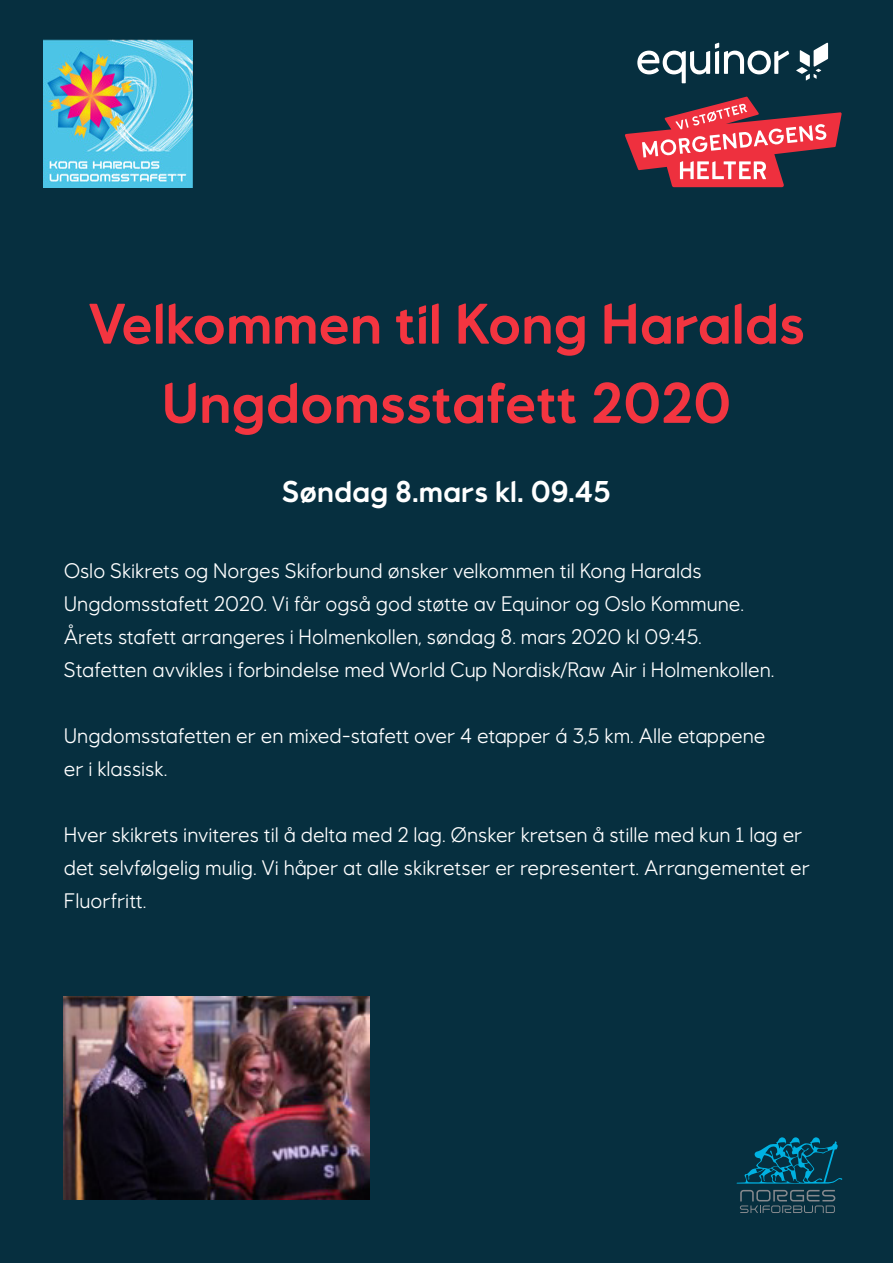
<style>
.page{position:relative;width:893px;height:1263px;background:#062f3f}
.page>*{position:absolute;margin:0;border:0;box-sizing:border-box;transform-origin:0 0}
.t1{font:700 57px/79.2px "Equinor";color:#f33540;text-align:center}
.t2{font:700 30px "Equinor";color:#fff}
.t3{font:21px/33px "Equinor";color:#fff}
</style>
<div class="page">
<img style="left:43px;top:39px;width:149px;height:148px">
<svg style="left:740px;top:1190px;width:95px;height:23px"></svg>
<svg style="left:737px;top:1137px;width:105px;height:46px"></svg>
<img style="left:64px;top:997px;width:306px;height:202px">
<svg style="left:625px;top:97px;width:217px;height:90px"></svg>
<svg style="left:637px;top:43px;width:152px;height:40px"></svg>
<svg style="left:796px;top:43px;width:32px;height:38px"></svg>
<h1 class="t1" style="left:88px;top:284px;width:719px">Velkommen til Kong Haralds<br>Ungdomsstafett 2020</h1>
<h2 class="t2" style="left:282px;top:474px;width:330px">Søndag 8.mars kl. 09.45</h2>
<p class="t3" style="left:64px;top:554px;width:712px">Oslo Skikrets og Norges Skiforbund ønsker velkommen til Kong Haralds Ungdomsstafett 2020. Vi får også god støtte av Equinor og Oslo Kommune.<br>Årets stafett arrangeres i Holmenkollen, søndag 8. mars 2020 kl 09:45.<br>Stafetten avvikles i forbindelse med World Cup Nordisk/Raw Air i Holmenkollen.</p>
<p class="t3" style="left:64px;top:719px;width:703px">Ungdomsstafetten er en mixed-stafett over 4 etapper á 3,5 km. Alle etappene er i klassisk.</p>
<p class="t3" style="left:64px;top:818px;width:748px">Hver skikrets inviteres til å delta med 2 lag. Ønsker kretsen å stille med kun 1 lag er det selvfølgelig mulig. Vi håper at alle skikretser er representert. Arrangementet er<br>Fluorfritt.</p>
</div>
